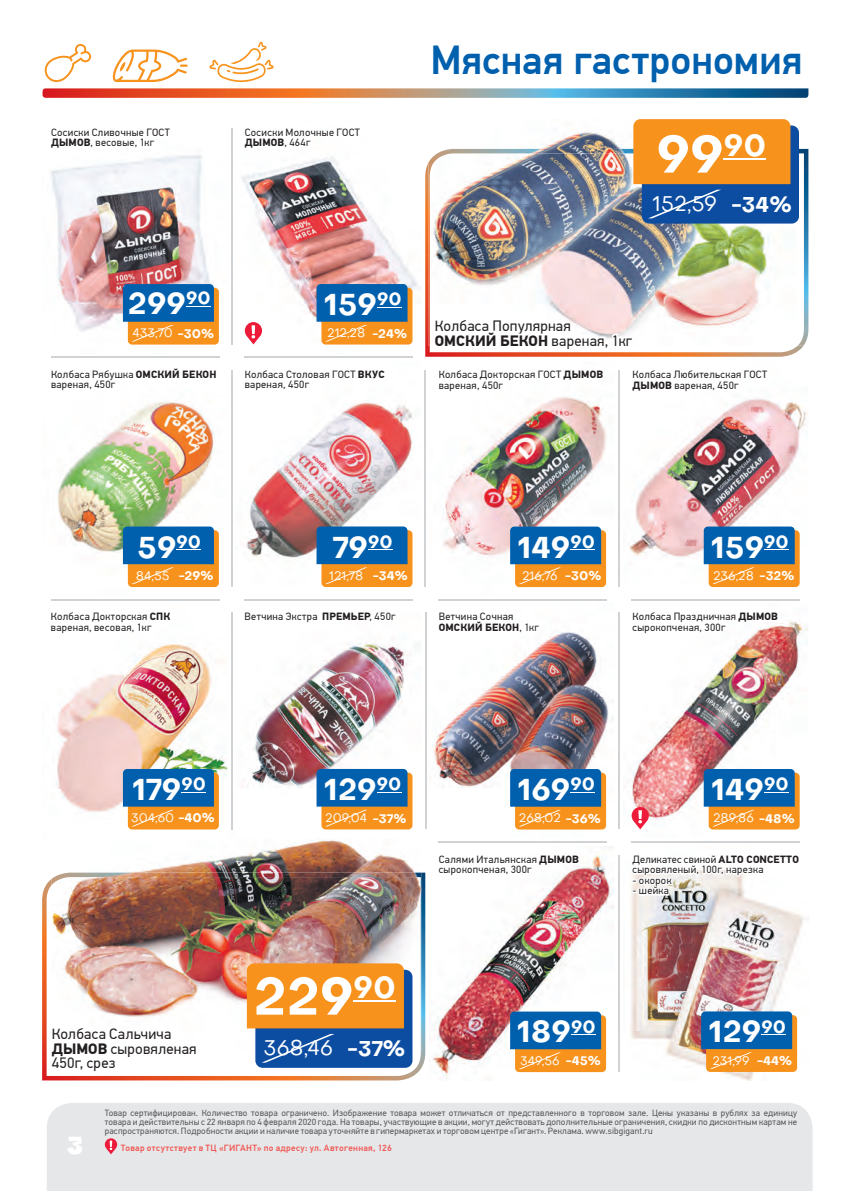
<style>
.page{position:relative;width:851px;height:1191px;background:#fff}
.page>*{position:absolute;margin:0;border:0;box-sizing:border-box;transform-origin:0 0}
.t1{font:700 51.15px "Subjective Serif";color:#fff}
.t2{font:500 40.5px "PF Din Text Pro";letter-spacing:.005em;color:#0160ae}
.t3{font:700 29.7px "Subjective Serif";color:#fff}
.t4{font:900 24px "Subjective Serif";color:#fff}
.t5{font:21px "Subjective Serif";color:#fff}
.t6{font:15px/14.5px "PF Din Text Pro";letter-spacing:.015em;color:#231f20}
.t7{font:12.15px "Subjective Serif";color:#fff}
.t8{font:10.5px/10.5px "PF Din Text Pro";letter-spacing:.03em;color:#231f20}
.t9{font:9px/9px "PF Din Text Pro";letter-spacing:.015em;color:#57585a;text-align:justify}
.t10{font:500 9px "PF Din Text Pro";letter-spacing:.035em;color:#f05956}
.s1{font-weight:700}
</style>
<div class="page">
<div style="left:47px;top:1103px;width:765px;height:88px;background:#e6e7e9"></div>
<svg style="left:209px;top:42px;width:65px;height:40px"></svg>
<svg style="left:112px;top:50px;width:76px;height:32px"></svg>
<svg style="left:44px;top:43px;width:48px;height:39px"></svg>
<svg style="left:43px;top:88px;width:765px;height:10px;background:#9b7d76"></svg>
<hr style="left:231px;top:128px;width:1px;height:216px;background:#d1d2d4">
<hr style="left:51px;top:357px;width:168px;height:1px;background:#d1d2d4">
<hr style="left:244px;top:357px;width:168px;height:1px;background:#d1d2d4">
<hr style="left:51px;top:599px;width:168px;height:1px;background:#d1d2d4">
<hr style="left:244px;top:599px;width:168px;height:1px;background:#d1d2d4">
<hr style="left:438px;top:599px;width:168px;height:1px;background:#d1d2d4">
<hr style="left:438px;top:841px;width:168px;height:2px;background:#d1d2d4">
<hr style="left:631px;top:841px;width:168px;height:1px;background:#d1d2d4">
<hr style="left:631px;top:599px;width:168px;height:1px;background:#d1d2d4">
<hr style="left:231px;top:370px;width:1px;height:217px;background:#d1d2d4">
<hr style="left:231px;top:612px;width:1px;height:217px;background:#d1d2d4">
<hr style="left:424px;top:370px;width:1px;height:217px;background:#d1d2d4">
<hr style="left:425px;top:612px;width:1px;height:217px;background:#d1d2d4">
<hr style="left:618px;top:612px;width:1px;height:217px;background:#d1d2d4">
<hr style="left:618px;top:855px;width:1px;height:217px;background:#d1d2d4">
<img style="left:57px;top:155px;width:160px;height:190px">
<img style="left:429px;top:630px;width:185px;height:200px">
<img style="left:429px;top:851px;width:185px;height:228px">
<img style="left:713px;top:405px;width:95px;height:183px">
<img style="left:252px;top:643px;width:169px;height:182px">
<svg style="left:42px;top:872px;width:383px;height:208px"></svg>
<img style="left:241px;top:176px;width:180px;height:169px">
<img style="left:630px;top:621px;width:178px;height:209px">
<img style="left:722px;top:915px;width:86px;height:165px">
<img style="left:56px;top:644px;width:171px;height:168px">
<img style="left:57px;top:400px;width:158px;height:188px">
<img style="left:245px;top:400px;width:170px;height:185px">
<img style="left:483px;top:129px;width:326px;height:205px">
<img style="left:428px;top:149px;width:380px;height:197px">
<img style="left:125px;top:825px;width:289px;height:47px">
<img style="left:52px;top:872px;width:369px;height:178px">
<img style="left:125px;top:825px;width:102px;height:13px">
<svg style="left:47px;top:1023px;width:156px;height:146px"></svg>
<img style="left:50px;top:155px;width:122px;height:75px">
<svg style="left:436px;top:630px;width:105px;height:9px"></svg>
<img style="left:436px;top:851px;width:145px;height:95px">
<img style="left:242px;top:156px;width:120px;height:74px">
<img style="left:630px;top:621px;width:150px;height:92px">
<img style="left:56px;top:644px;width:117px;height:119px">
<svg style="left:633px;top:119px;width:165px;height:104px;background:#9d7a53"></svg>
<hr style="left:723px;top:158px;width:43px;height:2px;background:#fff">
<svg style="left:247px;top:963px;width:165px;height:104px;background:#9f7c55"></svg>
<hr style="left:353px;top:1000px;width:43px;height:2px;background:#fff">
<svg style="left:123px;top:284px;width:96px;height:60px;background:#66787a"></svg>
<svg style="left:123px;top:526px;width:96px;height:61px;background:#687a7a"></svg>
<svg style="left:510px;top:769px;width:96px;height:60px;background:#66787a"></svg>
<svg style="left:510px;top:1011px;width:96px;height:61px;background:#687a7b"></svg>
<svg style="left:123px;top:769px;width:96px;height:60px;background:#66787a"></svg>
<svg style="left:316px;top:284px;width:96px;height:60px;background:#65787b"></svg>
<img style="left:430px;top:316px;width:369px;height:271px">
<svg style="left:316px;top:526px;width:96px;height:61px;background:#68797b"></svg>
<svg style="left:703px;top:769px;width:96px;height:60px;background:#66797b"></svg>
<svg style="left:316px;top:769px;width:96px;height:60px;background:#66797b"></svg>
<img style="left:630px;top:842px;width:171px;height:230px">
<svg style="left:245px;top:322px;width:17px;height:22px"></svg>
<svg style="left:631px;top:807px;width:17px;height:22px"></svg>
<p class="t8" style="left:51px;top:127px;width:120px">Сосиски Сливочные ГОСТ<br><span class="s1">ДЫМОВ</span>, весовые, 1кг</p>
<p class="t8" style="left:245px;top:127px;width:117px">Сосиски Молочные ГОСТ<br><span class="s1">ДЫМОВ</span>, 464г</p>
<h2 class="t2" style="left:430px;top:36px;width:374px">Мясная гастрономия</h2>
<h1 class="t1" style="left:656px;top:118px;width:111px">99<sup>90</sup></h1>
<h3 class="t5" style="left:652px;top:190px;width:141px">152,59 <span class="s1">-34%</span></h3>
<h3 class="t3" style="left:128px;top:282px;width:84px">299<sup>90</sup></h3>
<p class="t7" style="left:132px;top:325px;width:83px">433,70 <span class="s1">-30%</span></p>
<p class="t8" style="left:51px;top:369px;width:167px">Колбаса Рябушка <span class="s1">ОМСКИЙ БЕКОН </span>вареная, 450г</p>
<h3 class="t3" style="left:324px;top:283px;width:79px">159<sup>90</sup></h3>
<p class="t7" style="left:327px;top:325px;width:81px">212,28 <span class="s1">-24%</span></p>
<p class="t8" style="left:245px;top:369px;width:141px">Колбаса Столовая ГОСТ <span class="s1">ВКУС </span>вареная, 450г</p>
<h3 class="t6" style="left:435px;top:319px;width:199px">Колбаса Популярная<br><span class="s1">ОМСКИЙ БЕКОН</span> вареная, 1кг</h3>
<p class="t8" style="left:438px;top:369px;width:166px">Колбаса Докторская ГОСТ <span class="s1">ДЫМОВ </span>вареная, 450г</p>
<p class="t8" style="left:632px;top:369px;width:136px">Колбаса Любительская ГОСТ<br><span class="s1">ДЫМОВ</span> вареная, 450г</p>
<h3 class="t3" style="left:137px;top:525px;width:65px">59<sup>90</sup></h3>
<p class="t7" style="left:136px;top:567px;width:79px">84,55 <span class="s1">-29%</span></p>
<p class="t8" style="left:51px;top:611px;width:121px">Колбаса Докторская <span class="s1">СПК </span>вареная, весовая, 1кг</p>
<h3 class="t3" style="left:333px;top:525px;width:61px">79<sup>90</sup></h3>
<p class="t7" style="left:329px;top:567px;width:80px">121,78 <span class="s1">-34%</span></p>
<p class="t8" style="left:244px;top:611px;width:152px">Ветчина Экстра <span class="s1">ПРЕМЬЕР</span>, 450г</p>
<h3 class="t3" style="left:517px;top:526px;width:79px">149<sup>90</sup></h3>
<p class="t7" style="left:522px;top:567px;width:81px">216,76 <span class="s1">-30%</span></p>
<p class="t8" style="left:438px;top:611px;width:102px">Ветчина Сочная<br><span class="s1">ОМСКИЙ БЕКОН</span>, 1кг</p>
<h3 class="t3" style="left:711px;top:525px;width:79px">159<sup>90</sup></h3>
<p class="t7" style="left:713px;top:567px;width:83px">236,28 <span class="s1">-32%</span></p>
<p class="t8" style="left:632px;top:611px;width:147px">Колбаса Праздничная <span class="s1">ДЫМОВ </span>сырокопченая, 300г</p>
<h3 class="t3" style="left:132px;top:768px;width:75px">179<sup>90</sup></h3>
<p class="t7" style="left:131px;top:810px;width:85px">304,60 <span class="s1">-40%</span></p>
<h3 class="t6" style="left:52px;top:1026px;width:146px">Колбаса Сальчича<br><span class="s1">ДЫМОВ</span> сыровяленая<br>450г, срез</h3>
<h3 class="t3" style="left:324px;top:768px;width:78px">129<sup>90</sup></h3>
<p class="t7" style="left:325px;top:810px;width:83px">209,04 <span class="s1">-37%</span></p>
<h1 class="t1" style="left:253px;top:959px;width:144px">229<sup>90</sup></h1>
<h3 class="t5" style="left:263px;top:1034px;width:143px">368,46 <span class="s1">-37%</span></h3>
<h3 class="t3" style="left:517px;top:768px;width:79px">169<sup>90</sup></h3>
<p class="t7" style="left:519px;top:810px;width:83px">268,02 <span class="s1">-36%</span></p>
<p class="t8" style="left:438px;top:854px;width:141px">Салями Итальянская <span class="s1">ДЫМОВ </span>сырокопченая, 300г</p>
<h3 class="t3" style="left:711px;top:768px;width:79px">149<sup>90</sup></h3>
<p class="t7" style="left:713px;top:810px;width:83px">289,86 <span class="s1">-48%</span></p>
<p class="t8" style="left:632px;top:854px;width:168px">Деликатес свиной <span class="s1">ALTO CONCETTO </span>сыровяленый, 100г, нарезка</p>
<p class="t8" style="left:632px;top:875px;width:41px">- окорок</p>
<p class="t8" style="left:632px;top:885px;width:38px">- шейка</p>
<h3 class="t3" style="left:517px;top:1010px;width:80px">189<sup>90</sup></h3>
<p class="t7" style="left:520px;top:1052px;width:82px">349,56 <span class="s1">-45%</span></p>
<h3 class="t3" style="left:708px;top:1010px;width:78px">129<sup>90</sup></h3>
<p class="t7" style="left:712px;top:1052px;width:81px">231,99 <span class="s1">-44%</span></p>
<h3 class="t4" style="left:67px;top:1126px;width:18px">3</h3>
<p class="t9" style="left:105px;top:1108px;width:693px">Товар сертифицирован. Количество товара ограничено. Изображение товара может отличаться от представленного в торговом зале. Цены указаны в рублях за единицу товара и действительны с 22 января по 4 февраля 2020 года. На товары, участвующие в акции, могут действовать дополнительные ограничения, скидки по дисконтным картам не распространяются. Подробности акции и наличие товара уточняйте в гипермаркетах и торговом центре «Гигант». Реклама. www.sibgigant.ru</p>
<p class="t10" style="left:121px;top:1142px;width:272px">Товар отсутствует в ТЦ «ГИГАНТ» по адресу: ул. Автогенная, 126</p>
</div>
